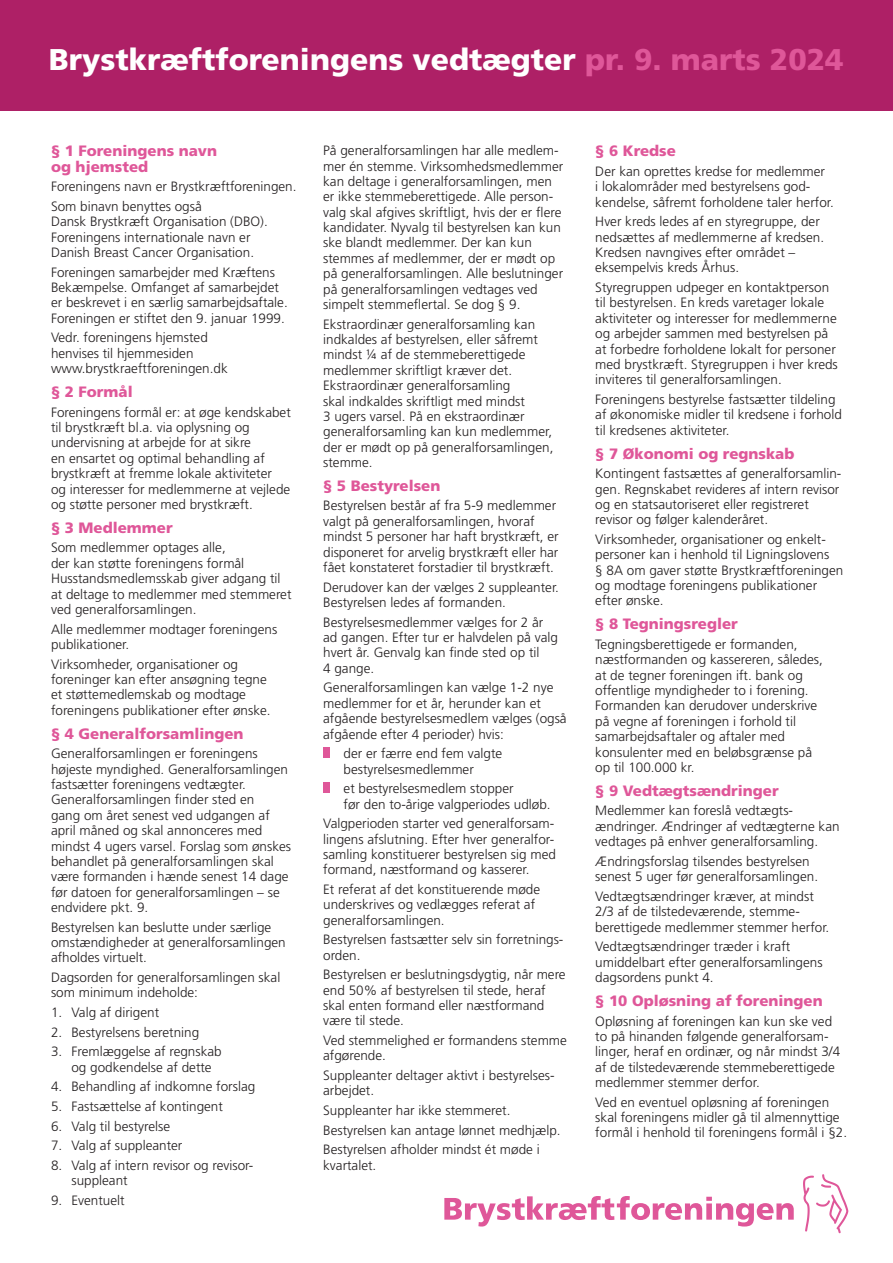
<style>
.page{position:relative;width:893px;height:1263px;background:#fff}
.page>*{position:absolute;margin:0;border:0;box-sizing:border-box;transform-origin:0 0}
.t1{font:900 30px "Frutiger";color:#fff}
.t2{font:900 15px/15.3px "Frutiger";color:#df5799}
.t3{font:300 13.5px/15.5px "Frutiger";color:#231f20}
.s1{color:#df5799}
</style>
<div class="page">
<div style="left:0;top:0;width:893px;height:111px;background:#ae2066"></div>
<div style="left:323px;top:747px;width:7px;height:11px;background:#df5799"></div>
<div style="left:323px;top:782px;width:7px;height:11px;background:#df5799"></div>
<svg style="left:444px;top:1174px;width:404px;height:59px"></svg>
<h1 class="t1" style="left:49px;top:41px;width:796px">Brystkræftforeningens vedtægter <span class="s1">pr. 9. marts 2024</span></h1>
<p class="t2" style="left:51px;top:143px;width:168px">§ 1 Foreningens navn og hjemsted</p>
<p class="t3" style="left:51px;top:177px;width:247px;line-height:19.6px">Foreningens navn er Brystkræftforeningen.<br>Som binavn benyttes også</p>
<p class="t3" style="left:51px;top:214px;width:218px">Dansk Brystkræft Organisation (DBO).<br>Foreningens internationale navn er<br>Danish Breast Cancer Organisation.</p>
<p class="t3" style="left:51px;top:264px;width:238px">Foreningen samarbejder med Kræftens Bekæmpelse. Omfanget af samarbejdet er beskrevet i en særlig samarbejdsaftale.<br>Foreningen er stiftet den 9. januar 1999.</p>
<p class="t3" style="left:51px;top:330px;width:178px">Vedr. foreningens hjemsted henvises til hjemmesiden www.brystkraeftforeningen.dk</p>
<p class="t2" style="left:51px;top:384px;width:83px">§ 2 Formål</p>
<p class="t3" style="left:51px;top:404px;width:241px">Foreningens formål er: at øge kendskabet til brystkræft bl.a. via oplysning og undervisning at arbejde for at sikre<br>en ensartet og optimal behandling af brystkræft at fremme lokale aktiviteter<br>og interesser for medlemmerne at vejlede og støtte personer med brystkræft.</p>
<p class="t2" style="left:51px;top:520px;width:123px">§ 3 Medlemmer</p>
<p class="t3" style="left:51px;top:540px;width:242px">Som medlemmer optages alle,<br>der kan støtte foreningens formål Husstandsmedlemsskab giver adgang til at deltage to medlemmer med stemmeret ved generalforsamlingen.</p>
<p class="t3" style="left:51px;top:621px;width:228px">Alle medlemmer modtager foreningens publikationer.</p>
<p class="t3" style="left:51px;top:656px;width:221px">Virksomheder, organisationer og foreninger kan efter ansøgning tegne et støttemedlemskab og modtage foreningens publikationer efter ønske.</p>
<p class="t2" style="left:51px;top:725px;width:194px">§ 4 Generalforsamlingen</p>
<p class="t3" style="left:51px;top:746px;width:242px">Generalforsamlingen er foreningens højeste myndighed. Generalforsamlingen fastsætter foreningens vedtægter.<br>Generalforsamlingen finder sted en<br>gang om året senest ved udgangen af april måned og skal annonceres med mindst 4 ugers varsel. Forslag som ønskes behandlet på generalforsamlingen skal være formanden i hænde senest 14 dage før datoen for generalforsamlingen – se endvidere pkt. 9.</p>
<p class="t3" style="left:51px;top:919px;width:236px">Bestyrelsen kan beslutte under særlige omstændigheder at generalforsamlingen afholdes virtuelt.</p>
<p class="t3" style="left:51px;top:970px;width:231px">Dagsorden for generalforsamlingen skal som minimum indeholde:</p>
<p class="t3" style="left:51px;top:1005px;width:110px">1. Valg af dirigent</p>
<p class="t3" style="left:51px;top:1024px;width:150px">2. Bestyrelsens beretning</p>
<p class="t3" style="left:71px;top:1044px;width:152px;text-indent:-20px">3. Fremlæggelse af regnskab og godkendelse af dette</p>
<p class="t3" style="left:51px;top:1079px;width:206px">4. Behandling af indkomne forslag</p>
<p class="t3" style="left:51px;top:1098px;width:173px">5. Fastsættelse af kontingent</p>
<p class="t3" style="left:51px;top:1118px;width:121px">6. Valg til bestyrelse</p>
<p class="t3" style="left:51px;top:1138px;width:133px">7. Valg af suppleanter</p>
<p class="t3" style="left:71px;top:1157px;width:184px;text-indent:-20px">8. Valg af intern revisor og revisor&shy;suppleant</p>
<p class="t3" style="left:51px;top:1192px;width:75px">9. Eventuelt</p>
<p class="t3" style="left:323px;top:143px;width:242px">På generalforsamlingen har alle medlem&shy;mer én stemme. Virksomhedsmedlemmer kan deltage i generalforsamlingen, men er ikke stemmeberettigede. Alle person&shy;valg skal afgives skriftligt, hvis der er flere kandidater. Nyvalg til bestyrelsen kan kun ske blandt medlemmer. Der kan kun stemmes af medlemmer, der er mødt op på generalforsamlingen. Alle beslutninger på generalforsamlingen vedtages ved simpelt stemmeflertal. Se dog § 9.</p>
<p class="t3" style="left:323px;top:316px;width:232px">Ekstraordinær generalforsamling kan indkaldes af bestyrelsen, eller såfremt mindst ¼ af de stemmeberettigede medlemmer skriftligt kræver det.<br>Ekstraordinær generalforsamling<br>skal indkaldes skriftligt med mindst<br>3 ugers varsel. På en ekstraordinær generalforsamling kan kun medlemmer, der er mødt op på generalforsamlingen, stemme.</p>
<p class="t2" style="left:323px;top:478px;width:119px">§ 5 Bestyrelsen</p>
<p class="t3" style="left:323px;top:498px;width:237px">Bestyrelsen består af fra 5-9 medlemmer valgt på generalforsamlingen, hvoraf mindst 5 personer har haft brystkræft, er disponeret for arvelig brystkræft eller har fået konstateret forstadier til brystkræft.</p>
<p class="t3" style="left:323px;top:579px;width:237px">Derudover kan der vælges 2 suppleanter.<br>Bestyrelsen ledes af formanden.</p>
<p class="t3" style="left:323px;top:614px;width:236px">Bestyrelsesmedlemmer vælges for 2 år ad gangen. Efter tur er halvdelen på valg hvert år. Genvalg kan finde sted op til<br>4 gange.</p>
<p class="t3" style="left:323px;top:680px;width:245px">Generalforsamlingen kan vælge 1-2 nye medlemmer for et år, herunder kan et afgående bestyrelsesmedlem vælges (også afgående efter 4 perioder) hvis:</p>
<p class="t3" style="left:344px;top:746px;width:160px">der er færre end fem valgte bestyrelsesmedlemmer</p>
<p class="t3" style="left:344px;top:781px;width:209px">et bestyrelsesmedlem stopper<br>før den to-årige valgperiodes udløb.</p>
<p class="t3" style="left:323px;top:816px;width:234px">Valgperioden starter ved generalforsam&shy;lingens afslutning. Efter hver generalfor&shy;samling konstituerer bestyrelsen sig med formand, næstformand og kasserer.</p>
<p class="t3" style="left:323px;top:881px;width:219px">Et referat af det konstituerende møde underskrives og vedlægges referat af generalforsamlingen.</p>
<p class="t3" style="left:323px;top:932px;width:242px">Bestyrelsen fastsætter selv sin forretnings&shy;orden.</p>
<p class="t3" style="left:323px;top:967px;width:244px">Bestyrelsen er beslutningsdygtig, når mere end 50% af bestyrelsen til stede, heraf skal enten formand eller næstformand være til stede.</p>
<p class="t3" style="left:323px;top:1033px;width:245px">Ved stemmelighed er formandens stemme afgørende.</p>
<p class="t3" style="left:323px;top:1068px;width:233px">Suppleanter deltager aktivt i bestyrelses&shy;arbejdet.</p>
<p class="t3" style="left:323px;top:1100px;width:239px;line-height:19.6px">Suppleanter har ikke stemmeret.<br>Bestyrelsen kan antage lønnet medhjælp.<br>Bestyrelsen afholder mindst ét møde i</p>
<p class="t3" style="left:323px;top:1157px;width:55px">kvartalet.</p>
<p class="t2" style="left:595px;top:143px;width:82px">§ 6 Kredse</p>
<p class="t3" style="left:595px;top:163px;width:240px">Der kan oprettes kredse for medlemmer<br>i lokalområder med bestyrelsens god&shy;kendelse, såfremt forholdene taler herfor.</p>
<p class="t3" style="left:595px;top:214px;width:230px">Hver kreds ledes af en styregruppe, der nedsættes af medlemmerne af kredsen.<br>Kredsen navngives efter området – eksempelvis kreds Århus.</p>
<p class="t3" style="left:595px;top:280px;width:244px">Styregruppen udpeger en kontaktperson til bestyrelsen. En kreds varetager lokale aktiviteter og interesser for medlemmerne og arbejder sammen med bestyrelsen på at forbedre forholdene lokalt for personer med brystkræft. Styregruppen i hver kreds inviteres til generalforsamlingen.</p>
<p class="t3" style="left:595px;top:391px;width:248px">Foreningens bestyrelse fastsætter tildeling af økonomiske midler til kredsene i forhold til kredsenes aktiviteter.</p>
<p class="t2" style="left:595px;top:445px;width:201px">§ 7 Økonomi og regnskab</p>
<p class="t3" style="left:595px;top:466px;width:247px">Kontingent fastsættes af generalforsamlin&shy;gen. Regnskabet revideres af intern revisor og en statsautoriseret eller registreret revisor og følger kalenderåret.</p>
<p class="t3" style="left:595px;top:531px;width:250px">Virksomheder, organisationer og enkelt&shy;personer kan i henhold til Ligningslovens<br>§ 8A om gaver støtte Brystkræftforeningen og modtage foreningens publikationer efter ønske.</p>
<p class="t2" style="left:595px;top:616px;width:144px">§ 8 Tegningsregler</p>
<p class="t3" style="left:595px;top:636px;width:229px">Tegningsberettigede er formanden, næstformanden og kassereren, således, at de tegner foreningen ift. bank og offentlige myndigheder to i forening.<br>Formanden kan derudover underskrive på vegne af foreningen i forhold til samarbejdsaftaler og aftaler med konsulenter med en beløbsgrænse på op til 100.000 kr.</p>
<p class="t2" style="left:595px;top:783px;width:185px">§ 9 Vedtægtsændringer</p>
<p class="t3" style="left:595px;top:803px;width:246px">Medlemmer kan foreslå vedtægts&shy;ændringer. Ændringer af vedtægterne kan vedtages på enhver generalforsamling.</p>
<p class="t3" style="left:595px;top:853px;width:224px">Ændringsforslag tilsendes bestyrelsen senest 5 uger før generalforsamlingen.</p>
<p class="t3" style="left:595px;top:888px;width:235px">Vedtægtsændringer kræver, at mindst<br>2/3 af de tilstedeværende, stemme&shy;berettigede medlemmer stemmer herfor.</p>
<p class="t3" style="left:595px;top:939px;width:229px">Vedtægtsændringer træder i kraft umiddelbart efter generalforsamlingens dagsordens punkt 4.</p>
<p class="t2" style="left:595px;top:993px;width:229px">§ 10 Opløsning af foreningen</p>
<p class="t3" style="left:595px;top:1013px;width:246px">Opløsning af foreningen kan kun ske ved to på hinanden følgende generalforsam&shy;linger, heraf en ordinær, og når mindst 3/4 af de tilstedeværende stemmeberettigede medlemmer stemmer derfor.</p>
<p class="t3" style="left:595px;top:1094px;width:253px">Ved en eventuel opløsning af foreningen skal foreningens midler gå til almennyttige formål i henhold til foreningens formål i §2.</p>
</div>
